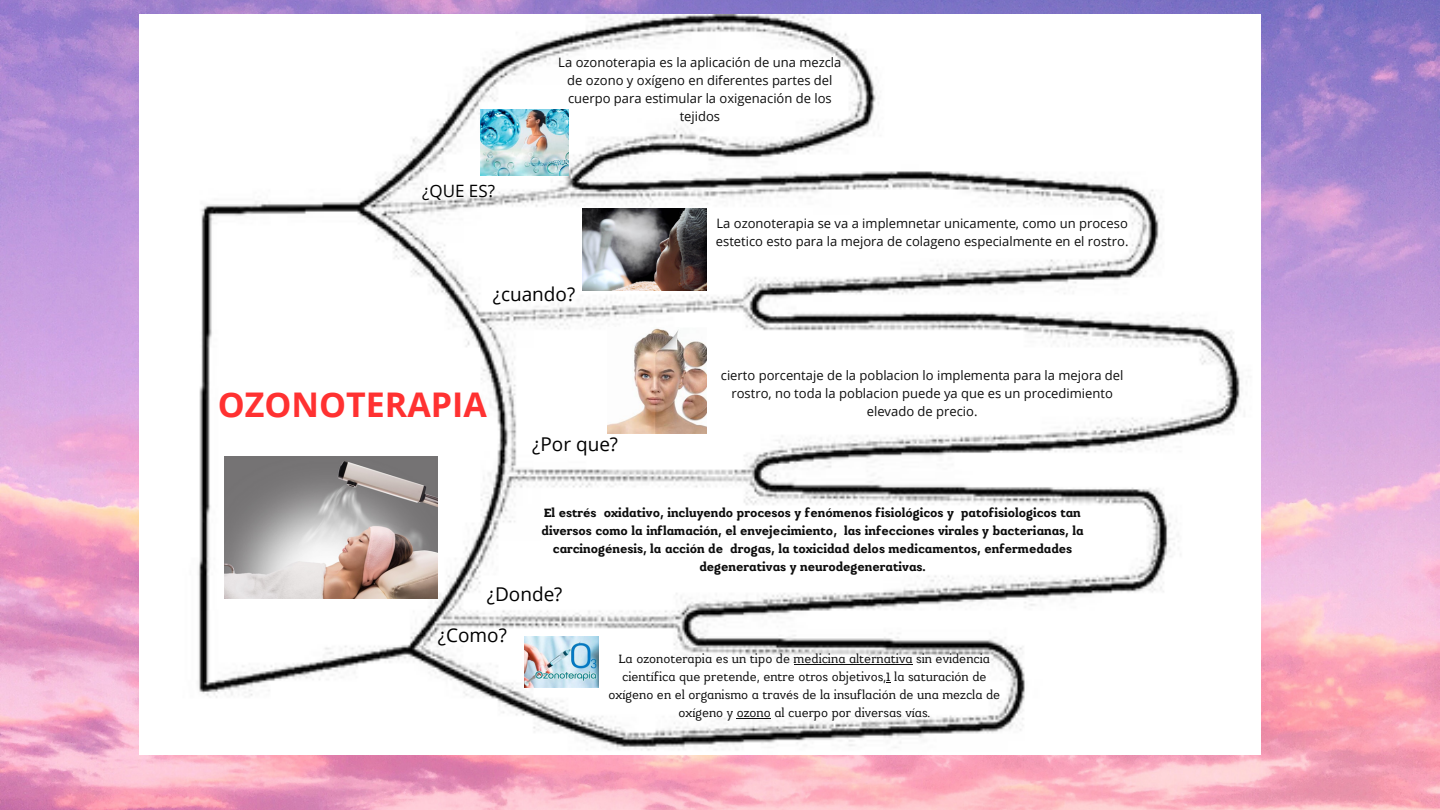
<style>
.page{position:relative;width:1440px;height:810px;background:#fff}
.page>*{position:absolute;margin:0;border:0;box-sizing:border-box;transform-origin:0 0}
.t1{font:700 34px "Open Sans";color:#ff3131}
.t2{font:19px "Open Sans";color:#000}
.t3{font:17px "Open Sans";color:#000}
.t4{font:13px/18px "Open Sans";color:#0d0d0d;text-align:center}
.t5{font:700 13px/18px "Kulachat Slab";color:#0d0d0d;text-align:center}
.t6{font:13px/18px "Kulachat Slab";color:#0d0d0d;text-align:center}
</style>
<div class="page">
<img style="left:0;top:0;width:1440px;height:810px">
<img style="left:139px;top:15px;width:1121px;height:740px">
<img style="left:224px;top:456px;width:214px;height:143px">
<img style="left:481px;top:110px;width:87px;height:65px">
<img style="left:583px;top:208px;width:123px;height:83px">
<img style="left:607px;top:328px;width:99px;height:105px">
<img style="left:525px;top:636px;width:73px;height:51px">
<hr style="left:794px;top:664px;width:119px;height:1px;background:#0d0d0d">
<hr style="left:737px;top:718px;width:34px;height:1px;background:#0d0d0d">
<p class="t3" style="left:422px;top:179px;width:74px">¿QUE ES?</p>
<p class="t4" style="left:558px;top:53px;width:285px">La ozonoterapia es la aplicación de una mezcla de ozono y oxígeno en diferentes partes del cuerpo para estimular la oxigenación de los tejidos</p>
<p class="t4" style="left:716px;top:214px;width:414px;text-align:left">La ozonoterapia se va a implemnetar unicamente, como un proceso estetico esto para la mejora de colageno especialmente en el rostro.</p>
<p class="t2" style="left:493px;top:281px;width:84px">¿cuando?</p>
<p class="t1" style="left:218px;top:381px;width:271px">OZONOTERAPIA</p>
<p class="t2" style="left:532px;top:431px;width:87px">¿Por que?</p>
<p class="t4" style="left:721px;top:366px;width:404px">cierto porcentaje de la poblacion lo implementa para la mejora del rostro, no toda la poblacion puede ya que es un procedimiento elevado de precio.</p>
<p class="t5" style="left:542px;top:503px;width:543px">El estrés oxidativo, incluyendo procesos y fenómenos fisiológicos y patofisiologicos tan diversos como la inflamación, el envejecimiento, las infecciones virales y bacterianas, la carcinogénesis, la acción de drogas, la toxicidad delos medicamentos, enfermedades degenerativas y neurodegenerativas.</p>
<p class="t2" style="left:487px;top:581px;width:77px">¿Donde?</p>
<p class="t2" style="left:438px;top:622px;width:70px">¿Como?</p>
<p class="t6" style="left:609px;top:650px;width:393px">La ozonoterapia es un tipo de medicina alternativa sin evidencia científica que pretende, entre otros objetivos,1 la saturación de oxígeno en el organismo a través de la insuflación de una mezcla de oxígeno y ozono al cuerpo por diversas vías.</p>
</div>
